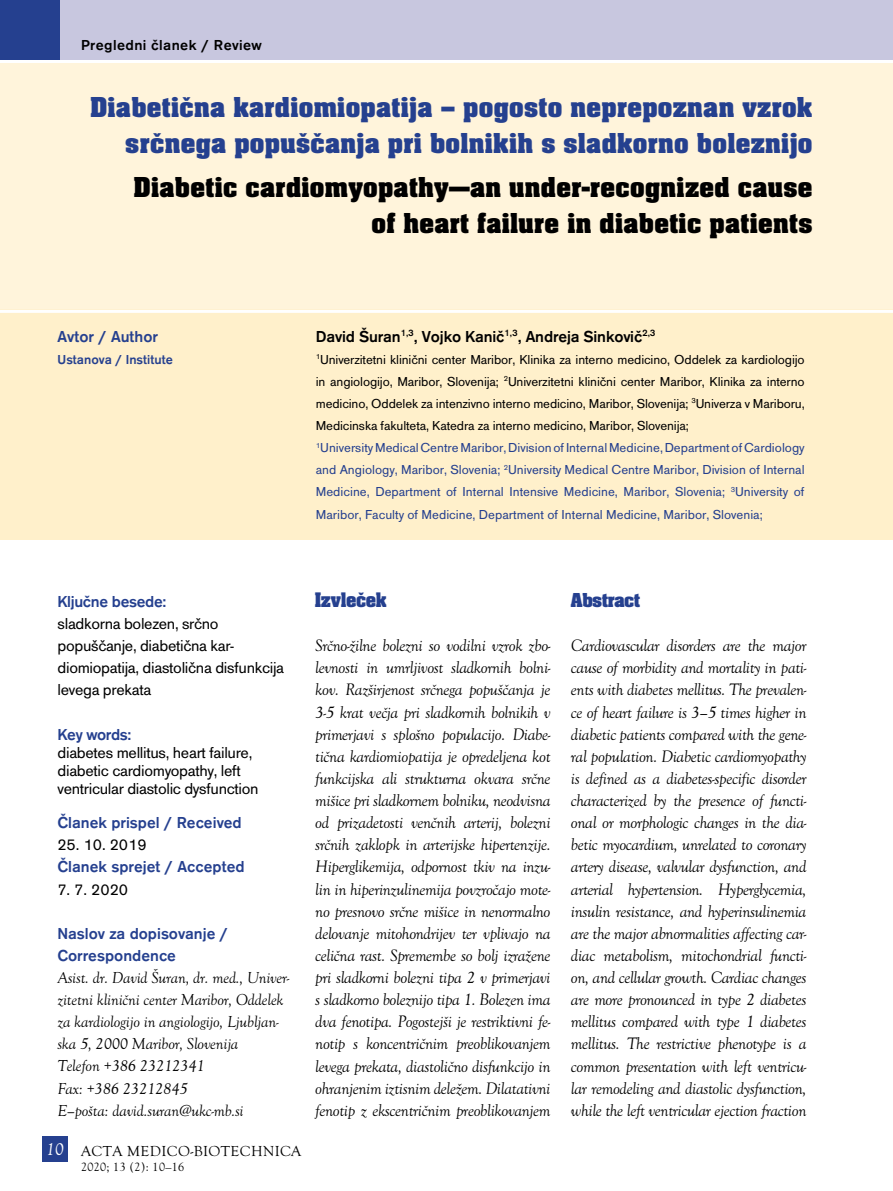
<style>
.page{position:relative;width:893px;height:1191px;background:#fff}
.page>*{position:absolute;margin:0;border:0;box-sizing:border-box;transform-origin:0 0}
.t1{font:700 30px/36px "Aachen DCE";letter-spacing:.01em;color:#25408f;text-align:right}
.t2{font:700 30px/36px "Aachen DCE";letter-spacing:.01em;color:#000;text-align:right}
.t3{font:700 21.9px "Aachen PCE";letter-spacing:.01em;color:#25408f;scale:.96 1}
.t4{font:700 21px "Aachen PCE";color:#25408f}
.t5{font:italic 18px "Goudy Old Sty TCE";color:#fff}
.t6{font:italic 17.25px/22px "Goudy Old Sty TCE";letter-spacing:-.02em;color:#000;text-align:justify}
.t7{font:16.5px/22px "Accius TCE";letter-spacing:-.02em;color:#000}
.t8{font:italic 16.5px/22px "Goudy Old Sty TCE";letter-spacing:-.01em;color:#000}
.t9{font:500 16.5px/22px "Accius TCE";color:#25408f}
.t10{font:500 16.5px "Accius TCE";letter-spacing:-.01em;color:#000}
.t11{font:500 16.5px "Accius TCE";letter-spacing:-.02em;color:#25408f}
.t12{font:500 15px "Accius TCE";letter-spacing:.025em;color:#000}
.t13{font:15px "Goudy Old Sty TCE";letter-spacing:.025em;color:#000}
.t14{font:13.5px/22px "Accius TCE";letter-spacing:-.01em;color:#000}
.t15{font:500 13.5px "Accius TCE";color:#25408f}
.t16{font:12px "MM Goudy";letter-spacing:.025em;color:#000}
.s1{color:#25408f}
</style>
<div class="page">
<div style="left:42px;top:1135px;width:26px;height:26px;background:#25408f"></div>
<div style="left:60px;top:0;width:833px;height:60px;background:#c8c7df"></div>
<div style="left:0;top:0;width:60px;height:60px;background:#25408f"></div>
<div style="left:0;top:63px;width:893px;height:247px;background:#fff4db"></div>
<div style="left:0;top:310px;width:893px;height:230px;background:#fff0cb"></div>
<hr style="left:0;top:310px;width:893px;height:3px;background:#fff">
<p class="t12" style="left:81px;top:36px;width:182px">Pregledni članek / Review</p>
<h1 class="t1" style="left:90px;top:89px;width:724px">Diabetična kardiomiopatija – pogosto neprepoznan vzrok srčnega popuščanja pri bolnikih s sladkorno boleznijo</h1>
<h1 class="t2" style="left:134px;top:170px;width:680px">Diabetic cardiomyopathy—an under-recognized cause of heart failure in diabetic patients</h1>
<p class="t9" style="left:58px;top:325px;width:102px">Avtor / Author</p>
<p class="t10" style="left:316px;top:327px;width:341px">David Šuran<sup>1,3</sup>, Vojko Kanič<sup>1,3</sup>, Andreja Sinkovič<sup>2,3</sup></p>
<p class="t15" style="left:58px;top:352px;width:117px">Ustanova / Institute</p>
<p class="t14" style="left:316px;top:348px;width:490px"><sup>1</sup>Univerzitetni klinični center Maribor, Klinika za interno medicino, Oddelek za kardiologijo in angiologijo, Maribor, Slovenija; <sup>2</sup>Univerzitetni klinični center Maribor, Klinika za interno medicino, Oddelek za intenzivno interno medicino, Maribor, Slovenija; <sup>3</sup>Univerza v Mariboru, Medicinska fakulteta, Katedra za interno medicino, Maribor, Slovenija;<br><sup>1</sup><span class="s1">University Medical Centre Maribor, Division of Internal Medicine, Department of Cardiology and Angiology, Maribor, Slovenia;</span> <sup>2</sup><span class="s1">University Medical Centre Maribor, Division of Internal Medicine, Department of Internal Intensive Medicine, Maribor, Slovenia;</span> <sup>3</sup><span class="s1">University of Maribor, Faculty of Medicine, Department of Internal Medicine, Maribor, Slovenia;</span></p>
<p class="t11" style="left:58px;top:592px;width:111px">Ključne besede:</p>
<p class="t7" style="left:58px;top:613px;width:228px">sladkorna bolezen, srčno popuščanje, diabetična kar&shy;diomiopatija, diastolična disfunkcija levega prekata</p>
<p class="t11" style="left:58px;top:725px;width:75px">Key words:</p>
<p class="t7" style="left:58px;top:743px;width:203px;line-height:18px">diabetes mellitus, heart failure, diabetic cardiomyopathy, left ventricular diastolic dysfunction</p>
<p class="t9" style="left:57px;top:812px;width:186px">Članek prispel / Received</p>
<p class="t7" style="left:57px;top:834px;width:91px">25. 10. 2019</p>
<p class="t9" style="left:57px;top:856px;width:189px">Članek sprejet / Accepted</p>
<p class="t7" style="left:57px;top:878px;width:72px">7. 7. 2020</p>
<p class="t9" style="left:57px;top:922px;width:172px">Naslov za dopisovanje /<br>Correspondence</p>
<p class="t8" style="left:57px;top:966px;width:234px">Asist. dr. David Šuran, dr. med., Univer&shy;zitetni klinični center Maribor, Oddelek za kardiologijo in angiologijo, Ljubljan&shy;ska 5, 2000 Maribor, Slovenija<br>Telefon +386 23212341<br>Fax: +386 23212845<br>E–pošta: david.suran@ukc-mb.si</p>
<p class="t5" style="left:46px;top:1138px;width:19px">10</p>
<p class="t13" style="left:81px;top:1143px;width:222px">ACTA MEDICO-BIOTECHNICA</p>
<p class="t16" style="left:81px;top:1159px;width:105px">2020; 13 (2): 10–16</p>
<p class="t3" style="left:315px;top:589px;width:76px">Izvleček</p>
<p class="t6" style="left:315px;top:634px;width:237px">Srčno-žilne bolezni so vodilni vzrok zbo&shy;levnosti in umrljivost sladkornih bolni&shy;kov. Razširjenost srčnega popuščanja je 3-5 krat večja pri sladkornih bolnikih v primerjavi s splošno populacijo. Diabe&shy;tična kardiomiopatija je opredeljena kot funkcijska ali strukturna okvara srčne mišice pri sladkornem bolniku, neodvisna od prizadetosti venčnih arterij, bolezni srčnih zaklopk in arterijske hipertenzije.<br>Hiperglikemija, odpornost tkiv na inzu&shy;lin in hiperinzulinemija povzročajo mote&shy;no presnovo srčne mišice in nenormalno delovanje mitohondrijev ter vplivajo na celična rast. Spremembe so bolj izražene pri sladkorni bolezni tipa 2 v primerjavi s sladkorno boleznijo tipa 1. Bolezen ima dva fenotipa. Pogostejši je restriktivni fe&shy;notip s koncentričnim preoblikovanjem levega prekata, diastolično disfunkcijo in ohranjenim iztisnim deležem. Dilatativni fenotip z ekscentričnim preoblikovanjem</p>
<p class="t4" style="left:571px;top:589px;width:70px">Abstract</p>
<p class="t6" style="left:571px;top:634px;width:237px">Cardiovascular disorders are the major cause of morbidity and mortality in pati&shy;ents with diabetes mellitus. The prevalen&shy;ce of heart failure is 3–5 times higher in diabetic patients compared with the gene&shy;ral population. Diabetic cardiomyopathy is defined as a diabetes-specific disorder characterized by the presence of functi&shy;onal or morphologic changes in the dia&shy;betic myocardium, unrelated to coronary artery disease, valvular dysfunction, and arterial hypertension. Hyperglycemia, insulin resistance, and hyperinsulinemia are the major abnormalities affecting car&shy;diac metabolism, mitochondrial functi&shy;on, and cellular growth. Cardiac changes are more pronounced in type 2 diabetes mellitus compared with type 1 diabetes mellitus. The restrictive phenotype is a common presentation with left ventricu&shy;lar remodeling and diastolic dysfunction, while the left ventricular ejection fraction</p>
</div>
